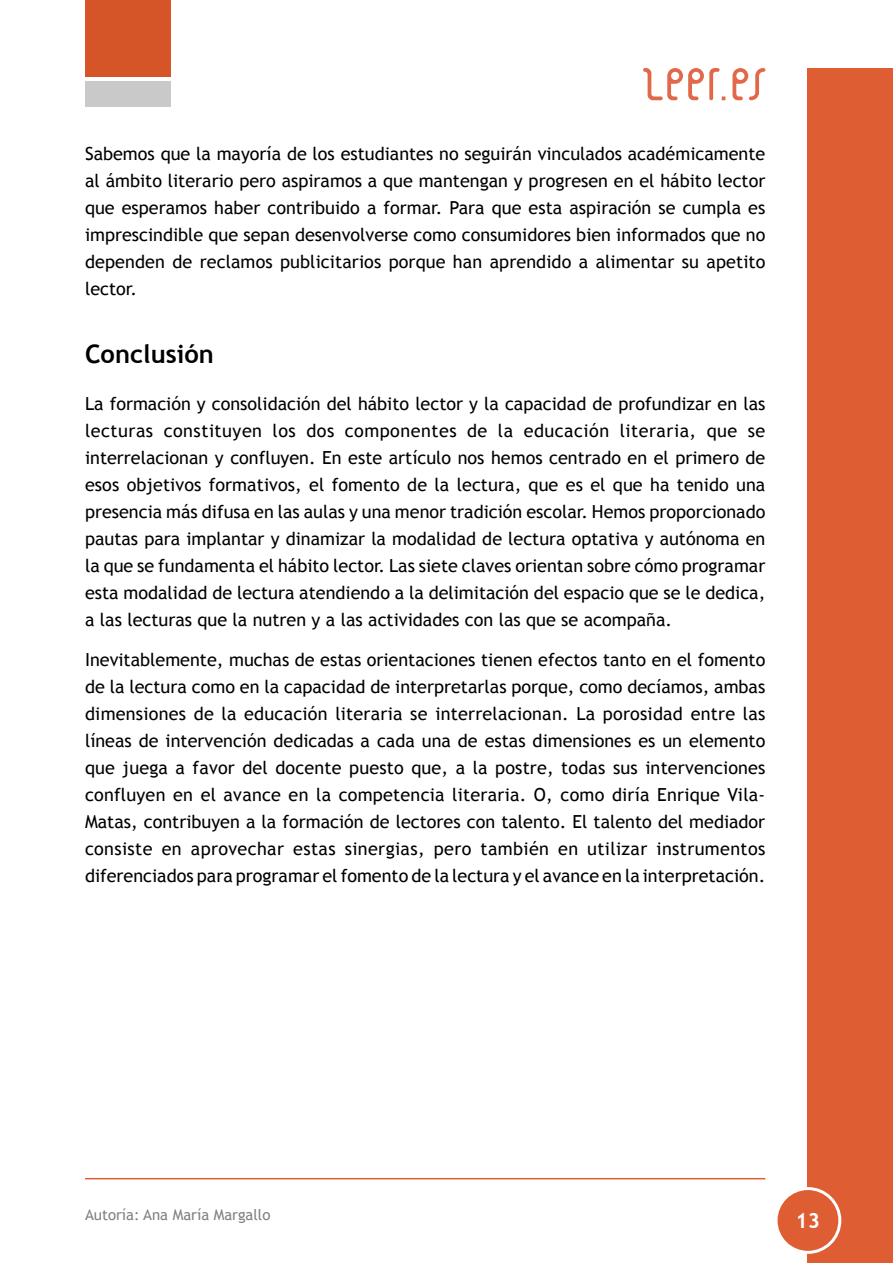
<style>
.page{position:relative;width:893px;height:1263px;background:#fff}
.page>*{position:absolute;margin:0;border:0;box-sizing:border-box;transform-origin:0 0}
.t1{font:700 25.5px "Trebuchet MS";color:#000}
.t2{font:700 21px "Trebuchet MS";color:#fff}
.t3{font:18px/27px "Trebuchet MS";color:#000;text-align:justify}
.t4{font:15px "Trebuchet MS";color:#808186}
</style>
<div class="page">
<hr style="left:85px;top:1178px;width:680px;height:1px;background:#df5d33">
<div style="left:808px;top:68px;width:85px;height:1195px;background:#df5d33"></div>
<div style="left:85px;top:0;width:85px;height:77px;background:#d55428"></div>
<div style="left:85px;top:81px;width:85px;height:25px;background:#c9c9c9"></div>
<div style="left:776px;top:1188px;width:64px;height:64px;background:#df5d33;border-radius:50%"></div>
<div style="left:774px;top:1187px;width:67px;height:67px;border:3px solid #fff;border-radius:50%"></div>
<svg style="left:643px;top:68px;width:122px;height:32px"></svg>
<p class="t3" style="left:85px;top:140px;width:682px">Sabemos que la mayoría de los estudiantes no seguirán vinculados académicamente al ámbito literario pero aspiramos a que mantengan y progresen en el hábito lector que esperamos haber contribuido a formar. Para que esta aspiración se cumpla es imprescindible que sepan desenvolverse como consumidores bien informados que no dependen de reclamos publicitarios porque han aprendido a alimentar su apetito lector.</p>
<h1 class="t1" style="left:85px;top:338px;width:130px">Conclusión</h1>
<p class="t3" style="left:85px;top:390px;width:682px">La formación y consolidación del hábito lector y la capacidad de profundizar en las lecturas constituyen los dos componentes de la educación literaria, que se interrelacionan y confluyen. En este artículo nos hemos centrado en el primero de esos objetivos formativos, el fomento de la lectura, que es el que ha tenido una presencia más difusa en las aulas y una menor tradición escolar. Hemos proporcionado pautas para implantar y dinamizar la modalidad de lectura optativa y autónoma en la que se fundamenta el hábito lector. Las siete claves orientan sobre cómo programar esta modalidad de lectura atendiendo a la delimitación del espacio que se le dedica, a las lecturas que la nutren y a las actividades con las que se acompaña.</p>
<p class="t3" style="left:85px;top:646px;width:682px">Inevitablemente, muchas de estas orientaciones tienen efectos tanto en el fomento de la lectura como en la capacidad de interpretarlas porque, como decíamos, ambas dimensiones de la educación literaria se interrelacionan. La porosidad entre las líneas de intervención dedicadas a cada una de estas dimensiones es un elemento que juega a favor del docente puesto que, a la postre, todas sus intervenciones confluyen en el avance en la competencia literaria. O, como diría Enrique Vila-Matas, contribuyen a la formación de lectores con talento. El talento del mediador consiste en aprovechar estas sinergias, pero también en utilizar instrumentos diferenciados para programar el fomento de la lectura y el avance en la interpretación.</p>
<p class="t4" style="left:85px;top:1206px;width:187px">Autoría: Ana María Margallo</p>
<p class="t2" style="left:796px;top:1207px;width:26px">13</p>
</div>
